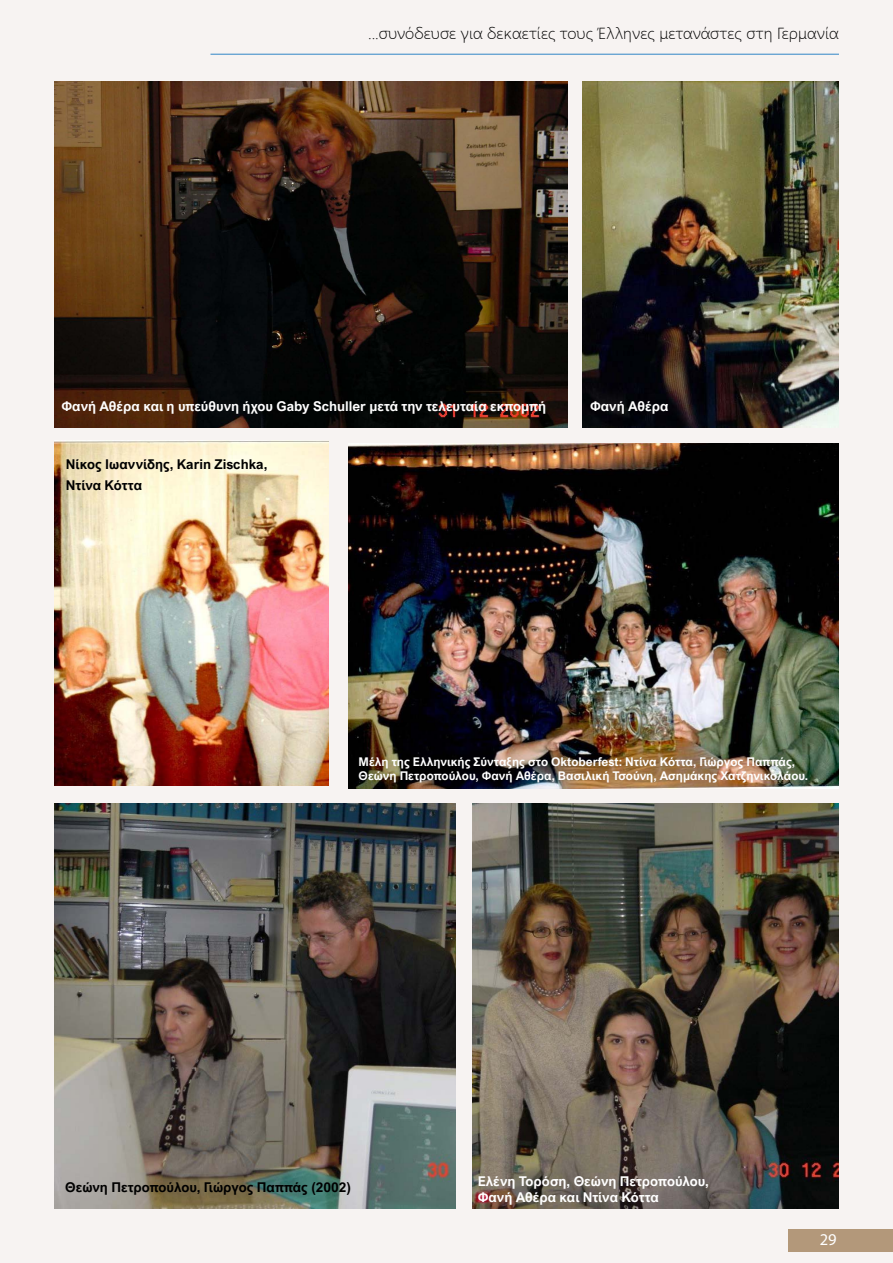
<style>
.page{position:relative;width:893px;height:1263px;background:#f7f3f2}
.page>*{position:absolute;margin:0;border:0;box-sizing:border-box;transform-origin:0 0}
.t1{font:16.5px "Myriad Pro";color:#fff}
.t2{font:300 15px "Microsoft Ya Hei";color:#000}
.t3{font:700 13.5px/16.2px "Arial Nova";color:#fff}
.t4{font:700 13.5px/20.4px "Arial Nova";color:#000}
.t5{font:700 12px/14.4px "Arial Nova";color:#fff}
</style>
<div class="page">
<div style="left:788px;top:1229px;width:105px;height:22px;background:#b3987a"></div>
<hr style="left:210px;top:54px;width:629px;height:1px;background:#4792cb">
<img style="left:54px;top:82px;width:514px;height:345px">
<img style="left:582px;top:82px;width:257px;height:345px">
<img style="left:54px;top:440px;width:274px;height:346px">
<img style="left:349px;top:443px;width:490px;height:346px">
<img style="left:54px;top:804px;width:401px;height:405px">
<img style="left:472px;top:804px;width:367px;height:405px">
<p class="t2" style="left:368px;top:23px;width:472px">...συνόδευσε για δεκαετίες τους Έλληνες μετανάστες στη Γερμανία</p>
<p class="t3" style="left:61px;top:398px;width:486px">Φανή Αθέρα και η υπεύθυνη ήχου Gaby Schuller μετά την τελευταία εκπομπή</p>
<p class="t3" style="left:590px;top:398px;width:80px">Φανή Αθέρα</p>
<p class="t4" style="left:66px;top:454px;width:203px">Νίκος Ιωαννίδης, Karin Zischka,<br>Ντίνα Κόττα</p>
<p class="t5" style="left:359px;top:754px;width:451px">Μέλη της Ελληνικής Σύνταξης στο Oktoberfest: Ντίνα Κόττα, Γιώργος Παππάς,<br>Θεώνη Πετροπούλου, Φανή Αθέρα, Βασιλική Τσούνη, Ασημάκης Χατζηνικολάου.</p>
<p class="t4" style="left:65px;top:1177px;width:287px">Θεώνη Πετροπούλου, Γιώργος Παππάς (2002)</p>
<p class="t3" style="left:478px;top:1173px;width:233px">Ελένη Τορόση, Θεώνη Πετροπούλου,<br>Φανή Αθέρα και Ντίνα Κόττα</p>
<h1 class="t1" style="left:820px;top:1230px;width:18px">29</h1>
</div>
